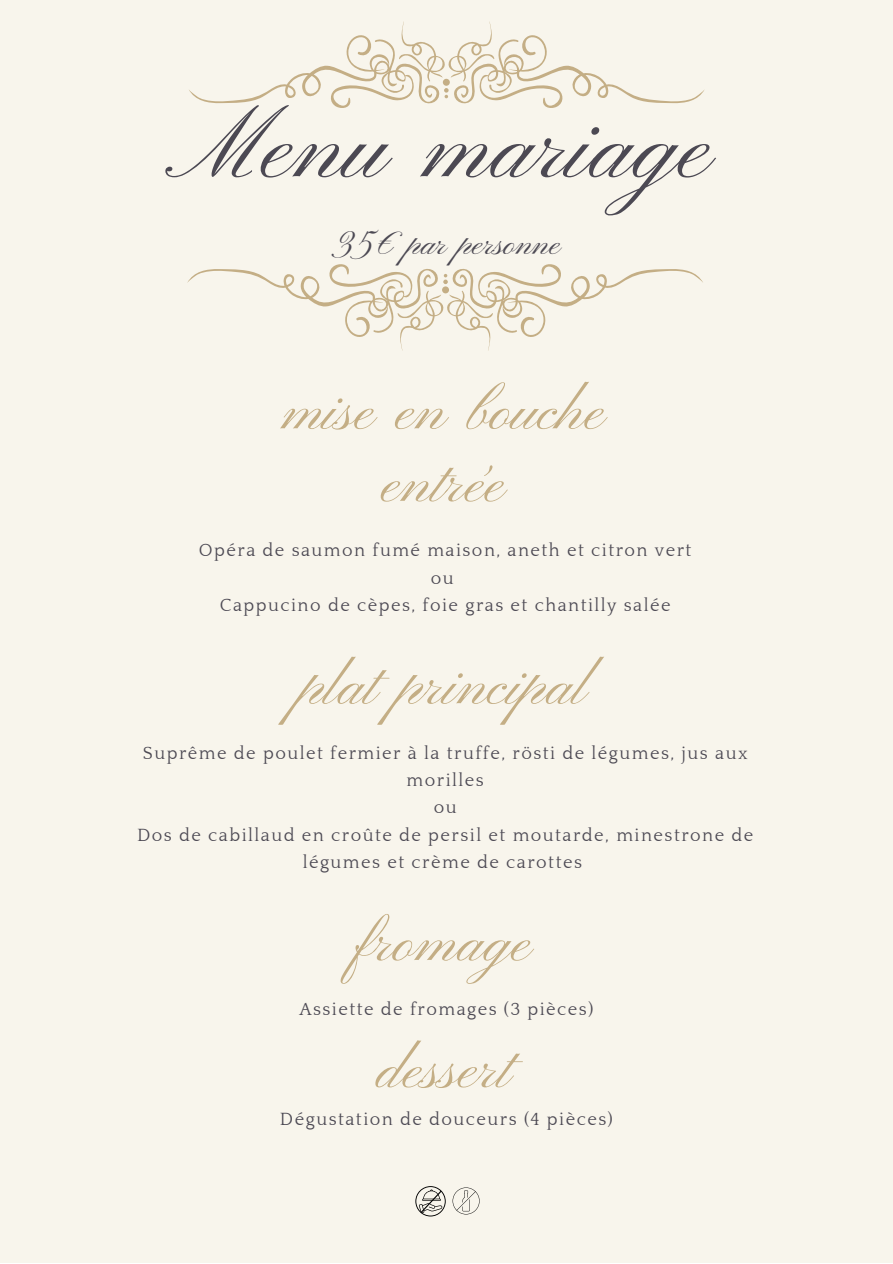
<style>
.page{position:relative;width:893px;height:1264px;background:#fff}
.page>*{position:absolute;margin:0;border:0;box-sizing:border-box;transform-origin:0 0}
.t1{font:99.3px "Pinyon Script";color:#4c4953}
.t2{font:60.45px "Pinyon Script";color:#c4ae85}
.t3{font:33.15px "Pinyon Script";color:#4c4953}
.t4{font:18.15px/27.3px "Quattrocento";letter-spacing:.08em;color:#4c4953;text-align:center}
</style>
<div class="page">
<div style="left:0;top:0;width:892px;height:1262px;background:#f8f5ec"></div>
<svg style="left:189px;top:21px;width:515px;height:87px"></svg>
<svg style="left:187px;top:264px;width:516px;height:87px"></svg>
<svg style="left:452px;top:1187px;width:27px;height:27px"></svg>
<svg style="left:415px;top:1186px;width:30px;height:30px"></svg>
<p class="t1" style="left:180px;top:91px;width:536px">Menu mariage</p>
<p class="t3" style="left:333px;top:225px;width:230px">35€ par personne</p>
<p class="t2" style="left:283px;top:377px;width:325px">mise en bouche</p>
<p class="t2" style="left:383px;top:449px;width:125px">entrée</p>
<p class="t4" style="left:199px;top:537px;width:494px">Opéra de saumon fumé maison, aneth et citron vert</p>
<p class="t4" style="left:431px;top:564px;width:24px">ou</p>
<p class="t4" style="left:220px;top:592px;width:452px">Cappucino de cèpes, foie gras et chantilly salée</p>
<p class="t2" style="left:301px;top:651px;width:288px">plat principal</p>
<p class="t4" style="left:143px;top:739px;width:606px">Suprême de poulet fermier à la truffe, rösti de légumes, jus aux morilles</p>
<p class="t4" style="left:434px;top:794px;width:24px">ou</p>
<p class="t4" style="left:137px;top:821px;width:617px">Dos de cabillaud en croûte de persil et moutarde, minestrone de légumes et crème de carottes</p>
<p class="t2" style="left:359px;top:908px;width:176px">fromage</p>
<p class="t4" style="left:299px;top:996px;width:295px">Assiette de fromages (3 pièces)</p>
<p class="t2" style="left:379px;top:1035px;width:135px">dessert</p>
<p class="t4" style="left:280px;top:1106px;width:334px">Dégustation de douceurs (4 pièces)</p>
</div>
